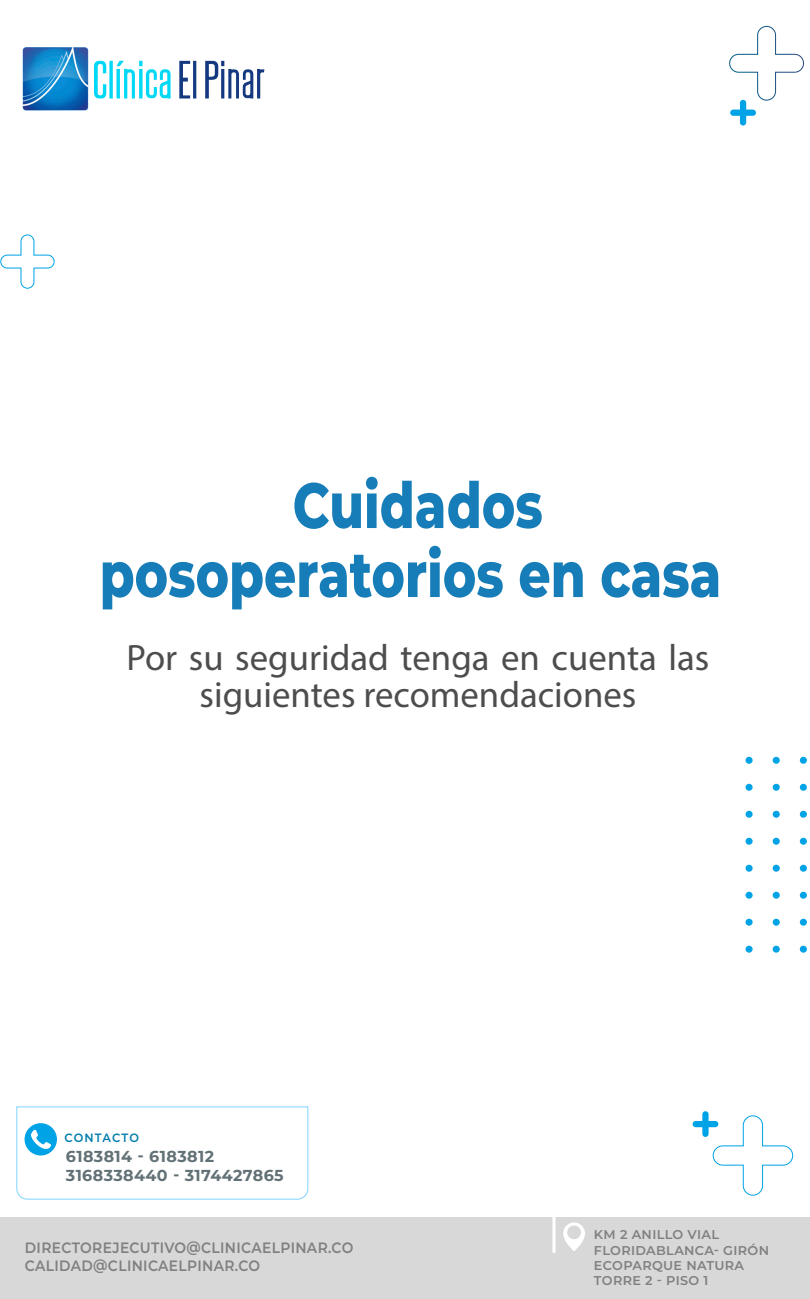
<style>
.page{position:relative;width:810px;height:1299px;background:#fff}
.page>*{position:absolute;margin:0;border:0;box-sizing:border-box;transform-origin:0 0}
.t1{font:800 63.75px/69px "Montserrat";color:#0071b1;text-align:center;scale:.79 1}
.t2{font:36.75px/36.8px "Myriad Pro";color:#4d4d4d;text-align:center}
.t3{font:700 15.9px/19px "Montserrat";letter-spacing:.025em;color:#627176}
.t4{font:600 15px/18px "Montserrat";letter-spacing:.025em;color:#808080;scale:.92 1}
.t5{font:600 12.75px/15.3px "Montserrat";letter-spacing:.025em;color:#808080}
.t6{font:600 12px "Montserrat";letter-spacing:.09em;color:#007cae;scale:.95 1}
</style>
<div class="page">
<div style="left:1px;top:1216px;width:809px;height:82px;background:#d8d8d8"></div>
<div style="left:746px;top:756px;width:7px;height:7px;background:#00a3e5;border-radius:50%"></div>
<div style="left:773px;top:756px;width:7px;height:7px;background:#00a3e5;border-radius:50%"></div>
<div style="left:800px;top:756px;width:7px;height:7px;background:#00a3e5;border-radius:50%"></div>
<div style="left:746px;top:783px;width:7px;height:7px;background:#00a3e5;border-radius:50%"></div>
<div style="left:773px;top:783px;width:7px;height:7px;background:#00a3e5;border-radius:50%"></div>
<div style="left:800px;top:783px;width:7px;height:7px;background:#00a3e5;border-radius:50%"></div>
<div style="left:746px;top:810px;width:7px;height:7px;background:#00a3e5;border-radius:50%"></div>
<div style="left:773px;top:810px;width:7px;height:7px;background:#00a3e5;border-radius:50%"></div>
<div style="left:800px;top:810px;width:7px;height:7px;background:#00a3e5;border-radius:50%"></div>
<div style="left:746px;top:837px;width:7px;height:7px;background:#00a3e5;border-radius:50%"></div>
<div style="left:773px;top:837px;width:7px;height:7px;background:#00a3e5;border-radius:50%"></div>
<div style="left:800px;top:837px;width:7px;height:7px;background:#00a3e5;border-radius:50%"></div>
<div style="left:746px;top:864px;width:7px;height:7px;background:#00a3e5;border-radius:50%"></div>
<div style="left:773px;top:864px;width:7px;height:7px;background:#00a3e5;border-radius:50%"></div>
<div style="left:800px;top:864px;width:7px;height:7px;background:#00a3e5;border-radius:50%"></div>
<div style="left:746px;top:891px;width:7px;height:7px;background:#00a3e5;border-radius:50%"></div>
<div style="left:773px;top:891px;width:7px;height:7px;background:#00a3e5;border-radius:50%"></div>
<div style="left:800px;top:891px;width:7px;height:7px;background:#00a3e5;border-radius:50%"></div>
<div style="left:746px;top:918px;width:7px;height:7px;background:#00a3e5;border-radius:50%"></div>
<div style="left:773px;top:918px;width:7px;height:7px;background:#00a3e5;border-radius:50%"></div>
<div style="left:800px;top:918px;width:7px;height:7px;background:#00a3e5;border-radius:50%"></div>
<div style="left:746px;top:945px;width:7px;height:7px;background:#00a3e5;border-radius:50%"></div>
<div style="left:773px;top:945px;width:7px;height:7px;background:#00a3e5;border-radius:50%"></div>
<div style="left:800px;top:945px;width:7px;height:7px;background:#00a3e5;border-radius:50%"></div>
<svg style="left:0;top:234px;width:55px;height:55px"></svg>
<svg style="left:729px;top:26px;width:75px;height:99px"></svg>
<svg style="left:16px;top:1106px;width:293px;height:94px"></svg>
<svg style="left:563px;top:1222px;width:22px;height:29px"></svg>
<hr style="left:553px;top:1216px;width:3px;height:36px;background:#fff">
<img style="left:22px;top:47px;width:243px;height:64px">
<svg style="left:693px;top:1111px;width:100px;height:84px"></svg>
<h1 class="t1" style="left:100px;top:467px;width:788px">Cuidados posoperatorios en casa</h1>
<h2 class="t2" style="left:126px;top:638px;width:585px">Por su seguridad tenga en cuenta las siguientes recomendaciones</h2>
<p class="t6" style="left:65px;top:1128px;width:80px">CONTACTO</p>
<p class="t3" style="left:66px;top:1145px;width:219px">6183814 - 6183812<br>3168338440 - 3174427865</p>
<p class="t4" style="left:25px;top:1237px;width:359px">DIRECTOREJECUTIVO@CLINICAELPINAR.CO<br>CALIDAD@CLINICAELPINAR.CO</p>
<p class="t5" style="left:594px;top:1226px;width:177px">KM 2 ANILLO VIAL<br>FLORIDABLANCA- GIRÓN<br>ECOPARQUE NATURA<br>TORRE 2 - PISO 1</p>
</div>
